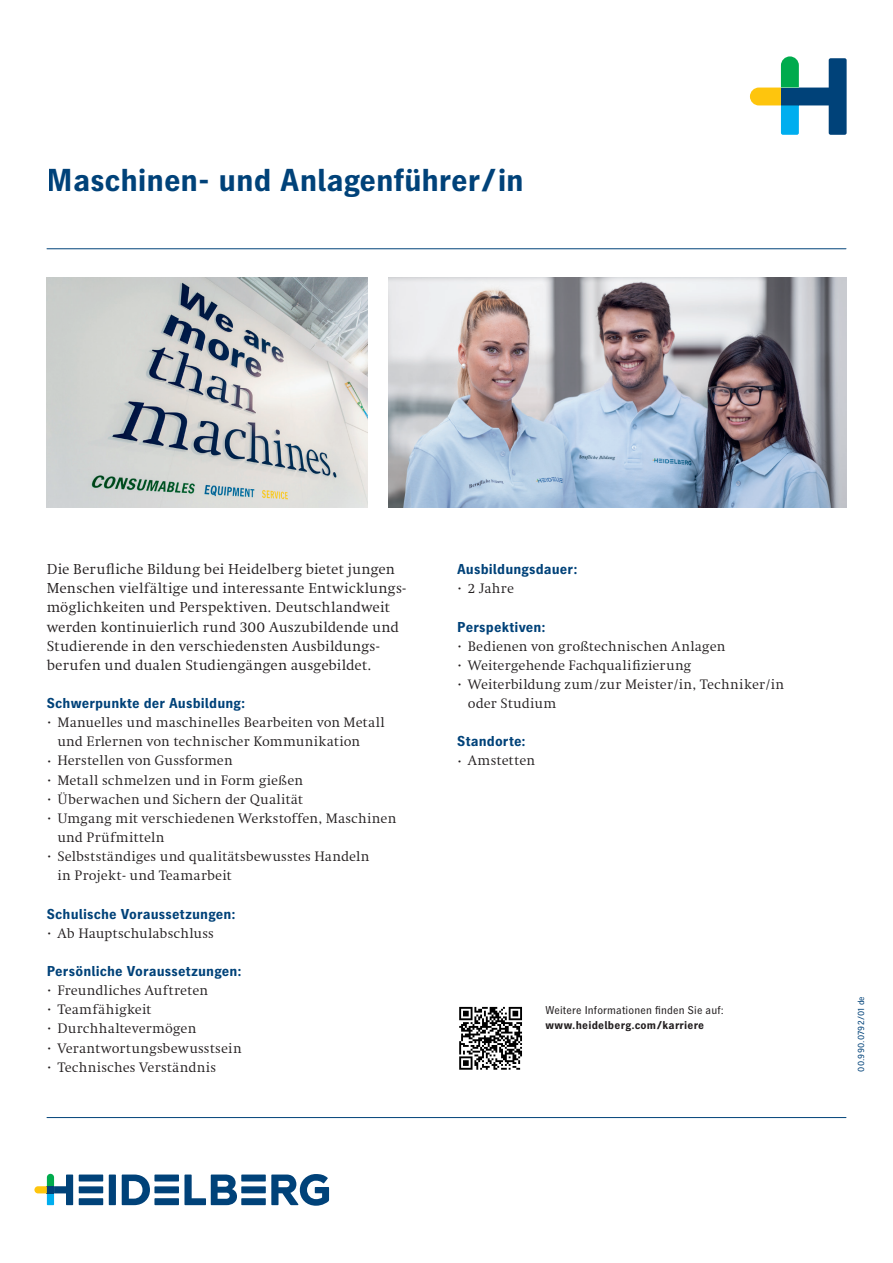
<style>
.page{position:relative;width:893px;height:1263px;background:#fff}
.page>*{position:absolute;margin:0;border:0;box-sizing:border-box;transform-origin:0 0}
.t1{font:700 31.5px "Heidelberg Gothic Ml";letter-spacing:-.005em;color:#004279}
._003_Copy_Text_A4_An{font:15px/19.2px "Heidelberg Antiqua ML";letter-spacing:.005em;color:#231f20}
.t2{font:14.25px/19.2px "Heidelberg Antiqua ML";letter-spacing:.01em;color:#231f20}
._003_Copy_Headline_A{font:700 14.25px "Heidelberg Gothic Ml";letter-spacing:.01em;color:#004279}
._003_Copy_Text_A4_An-2{font:700 14.25px "Heidelberg Gothic Ml";letter-spacing:.01em;color:#004279}
.t3{font:11.25px "Heidelberg Gothic Ml";letter-spacing:.015em;color:#231f20}
.t4{font:700 11.25px "Heidelberg Gothic Ml";letter-spacing:.02em;color:#231f20}
._016_Imprint_Printnu{font:9px "Heidelberg Gothic Ml";letter-spacing:.03em;color:#004279}
.s1{font-size:7.5px}
</style>
<div class="page">
<svg style="left:750px;top:56px;width:97px;height:79px"></svg>
<svg style="left:122px;top:1174px;width:28px;height:31px"></svg>
<div style="left:109px;top:1174px;width:7px;height:31px;background:#004279"></div>
<div style="left:79px;top:1174px;width:24px;height:7px;background:#004279"></div>
<div style="left:79px;top:1186px;width:24px;height:7px;background:#004279"></div>
<div style="left:79px;top:1198px;width:24px;height:7px;background:#004279"></div>
<div style="left:154px;top:1174px;width:25px;height:7px;background:#004279"></div>
<div style="left:154px;top:1186px;width:25px;height:7px;background:#004279"></div>
<div style="left:154px;top:1198px;width:25px;height:7px;background:#004279"></div>
<svg style="left:184px;top:1174px;width:53px;height:31px"></svg>
<div style="left:241px;top:1174px;width:25px;height:7px;background:#004279"></div>
<div style="left:241px;top:1186px;width:25px;height:7px;background:#004279"></div>
<div style="left:241px;top:1198px;width:25px;height:7px;background:#004279"></div>
<svg style="left:271px;top:1174px;width:58px;height:32px"></svg>
<svg style="left:34px;top:1174px;width:39px;height:31px"></svg>
<img style="left:47px;top:277px;width:320px;height:231px">
<img style="left:389px;top:277px;width:457px;height:231px">
<hr style="left:47px;top:1117px;width:799px;height:1px;background:#004279">
<hr style="left:47px;top:248px;width:799px;height:1px;background:#004279">
<svg style="left:459px;top:1006px;width:63px;height:1px"></svg>
<svg style="left:459px;top:1007px;width:63px;height:63px"></svg>
<h1 class="t1" style="left:47px;top:163px;width:479px">Maschinen- und Anlagenführer/in</h1>
<p class="_003_Copy_Text_A4_An" style="left:47px;top:560px;width:361px">Die Berufliche Bildung bei Heidelberg bietet jungen Menschen vielfältige und interessante Entwicklungs&shy;möglichkeiten und Perspektiven. Deutschlandweit werden kontinuierlich rund 300 Auszubildende und Studierende in den verschiedensten Ausbildungs&shy;berufen und dualen Studiengängen ausgebildet.</p>
<p class="_003_Copy_Headline_A" style="left:47px;top:695px;width:200px">Schwerpunkte der Ausbildung:</p>
<p class="t2" style="left:57px;top:713px;width:329px;text-indent:-11px"><span class="s1">•</span> Manuelles und maschinelles Bearbeiten von Metall und Erlernen von technischer Kommunikation</p>
<p class="t2" style="left:47px;top:751px;width:187px"><span class="s1">•</span> Herstellen von Gussformen</p>
<p class="t2" style="left:47px;top:770px;width:258px"><span class="s1">•</span> Metall schmelzen und in Form gießen</p>
<p class="t2" style="left:47px;top:789px;width:258px"><span class="s1">•</span> Überwachen und Sichern der Qualität</p>
<p class="t2" style="left:57px;top:809px;width:340px;text-indent:-11px"><span class="s1">•</span> Umgang mit verschiedenen Werkstoffen, Maschinen und Prüfmitteln</p>
<p class="t2" style="left:57px;top:847px;width:314px;text-indent:-11px"><span class="s1">•</span> Selbstständiges und qualitätsbewusstes Handeln in Projekt - und Teamarbeit</p>
<p class="_003_Copy_Headline_A" style="left:47px;top:906px;width:190px">Schulische Voraussetzungen:</p>
<p class="t2" style="left:47px;top:923px;width:169px"><span class="s1">•</span> Ab Hauptschulabschluss</p>
<p class="_003_Copy_Headline_A" style="left:47px;top:963px;width:196px">Persönliche Voraussetzungen:</p>
<p class="t2" style="left:47px;top:981px;width:163px"><span class="s1">•</span> Freundliches Auftreten</p>
<p class="t2" style="left:47px;top:1000px;width:106px"><span class="s1">•</span> Teamfähigkeit</p>
<p class="t2" style="left:47px;top:1019px;width:151px"><span class="s1">•</span> Durchhaltevermögen</p>
<p class="t2" style="left:47px;top:1038px;width:196px"><span class="s1">•</span> Verantwortungsbewusstsein</p>
<p class="t2" style="left:47px;top:1057px;width:171px"><span class="s1">•</span> Technisches Verständnis</p>
<p class="_003_Copy_Text_A4_An-2" style="left:457px;top:561px;width:122px">Ausbildungsdauer:</p>
<p class="t2" style="left:457px;top:579px;width:58px"><span class="s1">•</span> 2 Jahre</p>
<p class="_003_Copy_Headline_A" style="left:457px;top:619px;width:90px">Perspektiven:</p>
<p class="t2" style="left:457px;top:636px;width:270px"><span class="s1">•</span> Bedienen von großtechnischen Anlagen</p>
<p class="t2" style="left:457px;top:656px;width:236px"><span class="s1">•</span> Weitergehende Fachqualifizierung</p>
<p class="t2" style="left:468px;top:675px;width:318px;text-indent:-11px"><span class="s1">•</span> Weiterbildung zum /zur Meister/in, Techniker/in oder Studium</p>
<p class="_003_Copy_Headline_A" style="left:457px;top:733px;width:70px">Standorte:</p>
<p class="t2" style="left:457px;top:751px;width:80px"><span class="s1">•</span> Amstetten</p>
<p class="t3" style="left:545px;top:1004px;width:180px">Weitere Informationen finden Sie auf:</p>
<p class="t4" style="left:545px;top:1019px;width:160px">www.heidelberg.com/karriere</p>
<p class="_016_Imprint_Printnu" style="left:856px;top:1072px;width:77px;rotate:-90deg">00.990.0792/01 de</p>
</div>
